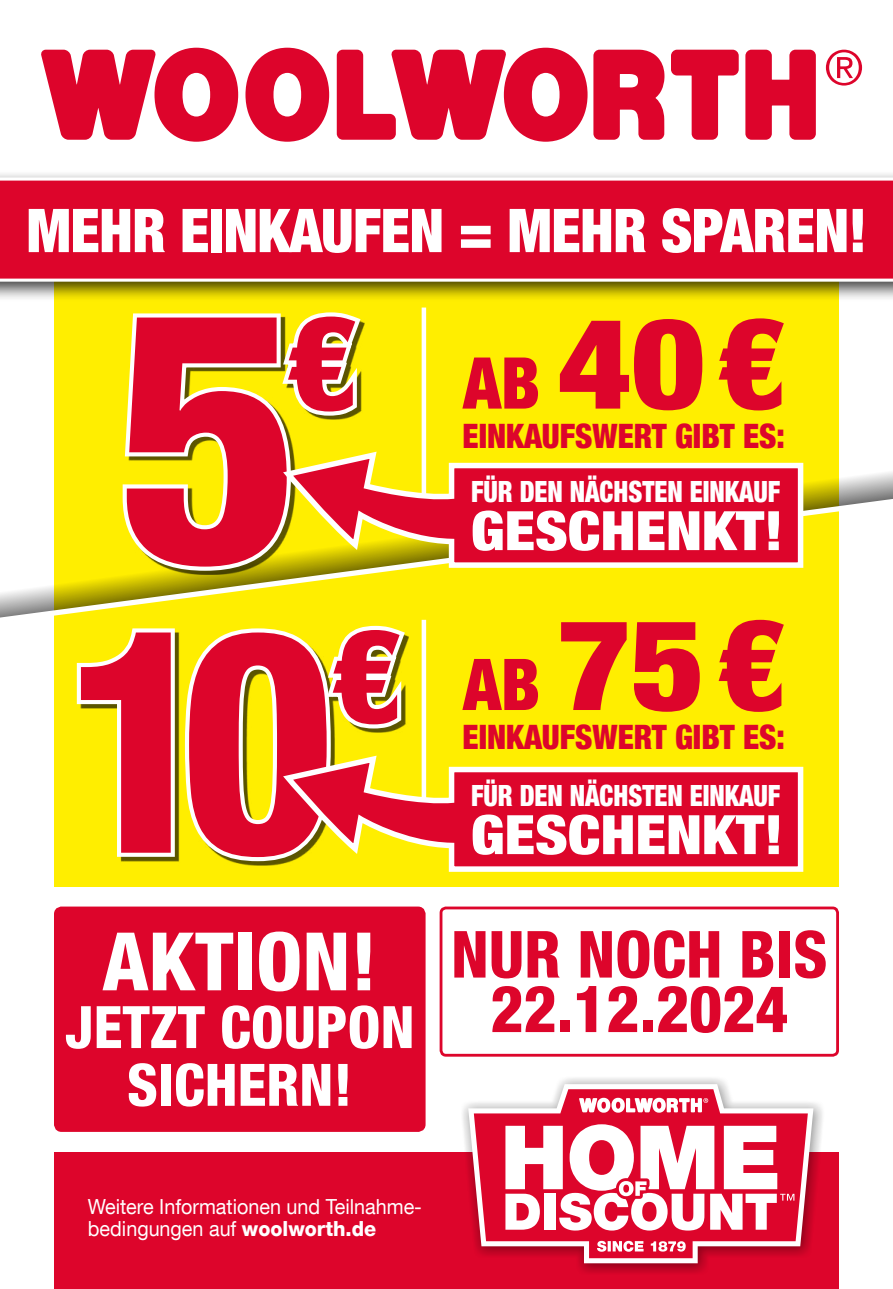
<style>
.page{position:relative;width:893px;height:1289px;background:#fff}
.page>*{position:absolute;margin:0;border:0;box-sizing:border-box;transform-origin:0 0}
.t1{font:800 condensed 351.6px "Helvetica Neue LT Com";color:#dd052b}
.t2{font:800 condensed 310.95px "Helvetica Neue LT Com";color:#dd052b;scale:.95 1}
.t3{font:900 condensed 130.35px "Helvetica Neue LT Com";color:#dd052b;scale:1.12 1}
.t4{font:900 condensed 129.6px "Helvetica Neue LT Com";color:#dd052b;scale:1.12 1}
.t5{font:900 condensed 126.45px "Helvetica Neue LT Com";color:#dd052b;scale:1.12 1}
.t6{font:800 condensed 80.7px "Helvetica Neue LT Com";color:#fff}
.t7{font:800 condensed 64.95px/54.4px "Helvetica Neue LT Com";color:#dd052b;text-align:center}
.t8{font:900 condensed 60.45px "Helvetica Neue LT Com";letter-spacing:-.01em;color:#fff}
.t9{font:800 condensed 58.5px/57.8px "Helvetica Neue LT Com";color:#fff;text-align:center}
.t10{font:900 condensed 54.3px "Helvetica Neue LT Com";color:#fff;scale:1.12 1}
.t11{font:900 condensed 33.6px "Helvetica Neue LT Com";color:#dd052b;scale:.96 1}
.t12{font:900 condensed 29.25px "Helvetica Neue LT Com";color:#fff;scale:.89 1}
.t13{font:20.85px/21.6px "Helvetica Neue LT Com";color:#fff;scale:.95 1}
.s1{font-size:71.4px}
.s2{font-weight:800}
</style>
<div class="page">
<div style="left:54px;top:241px;width:785px;height:646px;background:#fe0"></div>
<div style="left:0;top:169px;width:893px;height:133px;background:#000;opacity:.75"></div>
<svg style="left:0;top:177px;width:893px;height:105px;background:#de1438"></svg>
<svg style="left:0;top:476px;width:893px;height:165px"></svg>
<hr style="left:422px;top:307px;width:4px;height:222px;background:#fff">
<hr style="left:422px;top:620px;width:4px;height:221px;background:#fff">
<svg style="left:826px;top:50px;width:36px;height:36px"></svg>
<svg style="left:671px;top:50px;width:68px;height:90px"></svg>
<svg style="left:745px;top:50px;width:71px;height:90px"></svg>
<svg style="left:245px;top:48px;width:84px;height:94px"></svg>
<svg style="left:41px;top:48px;width:197px;height:94px"></svg>
<svg style="left:337px;top:48px;width:327px;height:94px"></svg>
<div style="left:127px;top:316px;width:238px;height:259px;background:#000;opacity:.65"></div>
<svg style="left:119px;top:313px;width:176px;height:262px"></svg>
<svg style="left:277px;top:312px;width:88px;height:109px"></svg>
<svg style="left:283px;top:448px;width:523px;height:122px"></svg>
<svg style="left:73px;top:620px;width:337px;height:245px"></svg>
<svg style="left:283px;top:752px;width:521px;height:120px"></svg>
<div style="left:54px;top:1151px;width:785px;height:137px;background:#dd052b"></div>
<svg style="left:461px;top:1078px;width:363px;height:195px"></svg>
<svg style="left:468px;top:1084px;width:345px;height:179px"></svg>
<svg style="left:579px;top:1097px;width:129px;height:15px"></svg>
<svg style="left:597px;top:1240px;width:89px;height:11px"></svg>
<svg style="left:505px;top:1124px;width:289px;height:106px"></svg>
<div style="left:55px;top:908px;width:369px;height:222px;background:#dd052b;border-radius:6px"></div>
<div style="left:54px;top:906px;width:372px;height:225px;border:3px solid #dd052b;border-radius:6px"></div>
<div style="left:440px;top:906px;width:399px;height:150px;border:3px solid #dd052b;border-radius:5px"></div>
<h3 class="t8" style="left:27px;top:196px;width:842px">MEHR EINKAUFEN = MEHR SPAREN!</h3>
<h1 class="t1" style="left:117px;top:234px;width:184px">5</h1>
<h3 class="t3" style="left:283px;top:288px;width:69px">€</h3>
<h2 class="t2" style="left:63px;top:563px;width:288px">10</h2>
<h3 class="t4" style="left:328px;top:602px;width:69px">€</h3>
<h3 class="t6" style="left:102px;top:915px;width:276px">AKTION!</h3>
<h3 class="t9" style="left:65px;top:998px;width:351px">JETZT COUPON<br>SICHERN!</h3>
<h3 class="t5" style="left:463px;top:291px;width:291px"><span class="s1">AB</span> 40 €</h3>
<h3 class="t11" style="left:463px;top:416px;width:337px">EINKAUFSWERT GIBT ES:</h3>
<h3 class="t12" style="left:471px;top:475px;width:349px">FÜR DEN NÄCHSTEN EINKAUF</h3>
<h3 class="t10" style="left:471px;top:499px;width:280px">GESCHENKT!</h3>
<h3 class="t5" style="left:463px;top:592px;width:291px"><span class="s1">AB</span> 75 €</h3>
<h3 class="t11" style="left:463px;top:718px;width:337px">EINKAUFSWERT GIBT ES:</h3>
<h3 class="t12" style="left:471px;top:779px;width:349px">FÜR DEN NÄCHSTEN EINKAUF</h3>
<h3 class="t10" style="left:471px;top:803px;width:280px">GESCHENKT!</h3>
<h3 class="t7" style="left:451px;top:927px;width:378px">NUR NOCH BIS<br>22.12.2024</h3>
<p class="t13" style="left:88px;top:1197px;width:353px">Weitere Informationen und Teilnahme&shy;bedingungen auf <span class="s2">woolworth.de</span></p>
</div>
